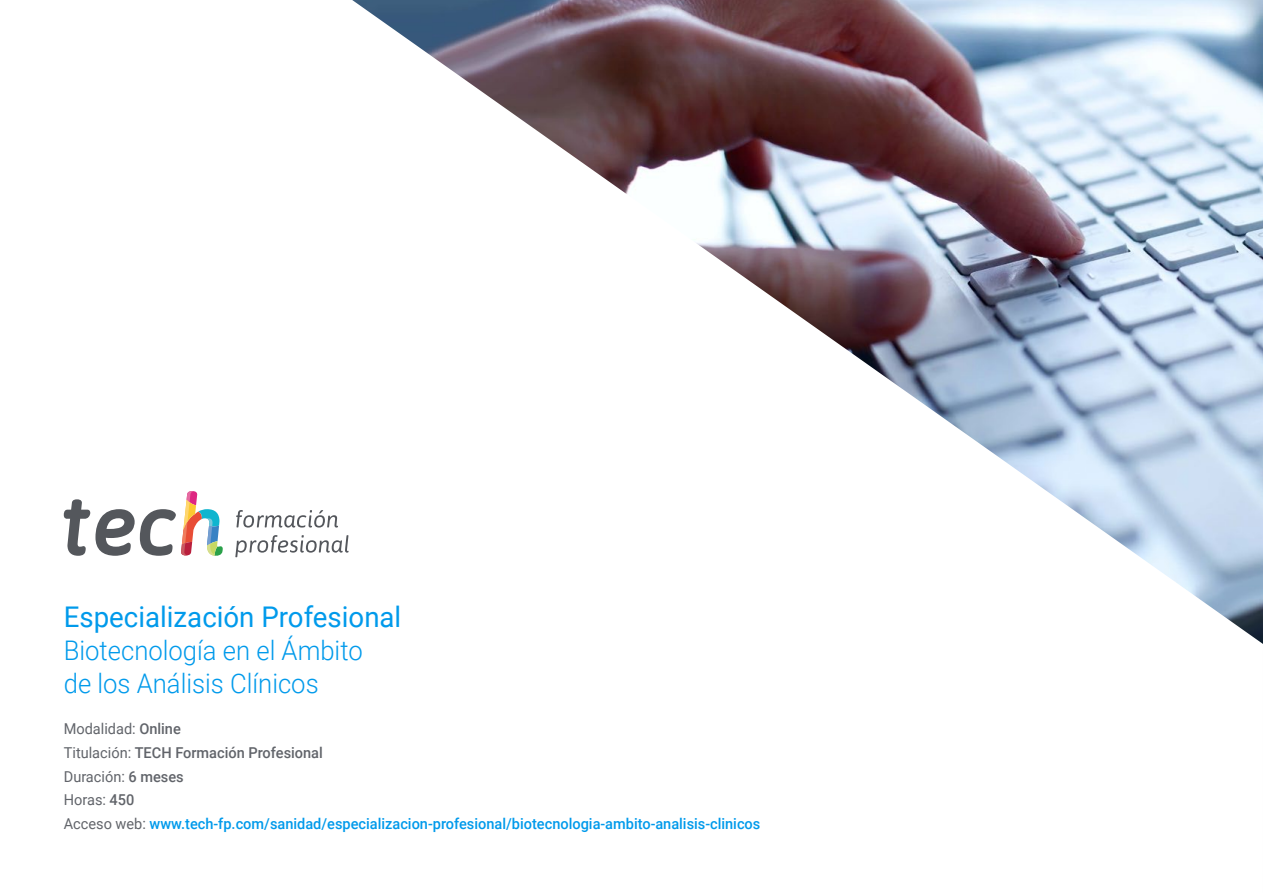
<style>
.page{position:relative;width:1263px;height:893px;background:#fff}
.page>*{position:absolute;margin:0;border:0;box-sizing:border-box;transform-origin:0 0}
.t1{font:28.5px "Roboto";color:#009aeb}
.t2{font:300 27px/33px "Roboto";color:#009aeb;scale:.95 1}
.t3{font:500 15px/23.7px "Roboto";color:#009aeb}
.s1{font-weight:400;color:#61646a}
.s2{color:#61646a}
</style>
<div class="page">
<img style="left:352px;top:0;width:911px;height:644px">
<svg style="left:64px;top:491px;width:159px;height:65px"></svg>
<svg style="left:236px;top:510px;width:102px;height:18px"></svg>
<svg style="left:235px;top:535px;width:114px;height:22px"></svg>
<h1 class="t1" style="left:64px;top:597px;width:339px">Especialización Profesional</h1>
<h2 class="t2" style="left:64px;top:633px;width:316px">Biotecnología en el Ámbito de los Análisis Clínicos</h2>
<p class="t3" style="left:64px;top:716px;width:698px"><span class="s1">Modalidad:</span> <span class="s2">Online<br></span><span class="s1">Titulación:</span> <span class="s2">TECH Formación Profesional<br></span><span class="s1">Duración:</span> <span class="s2">6 meses<br></span><span class="s1">Horas:</span> <span class="s2">450<br></span><span class="s1">Acceso web:</span> www.tech-fp.com/sanidad/especializacion-profesional/biotecnologia-ambito-analisis-clinicos</p>
</div>
